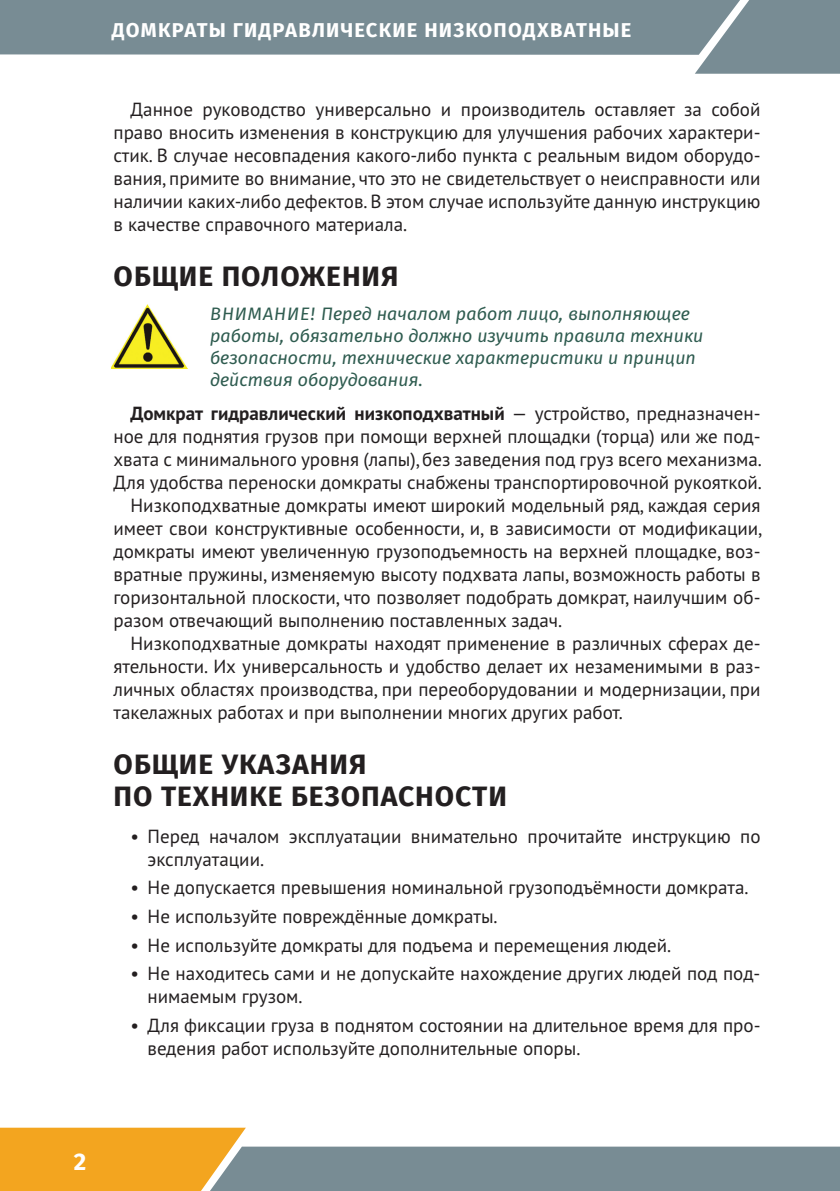
<style>
.page{position:relative;width:840px;height:1191px;background:#fff}
.page>*{position:absolute;margin:0;border:0;box-sizing:border-box;transform-origin:0 0}
.t1{font:700 28px/32px "Fira Sans OT";letter-spacing:.035em;color:#231f20}
.t2{font:700 24px "Fira Sans OT";color:#fff}
.t3{font:700 20px "Fira Sans OT";letter-spacing:.06em;color:#fff}
.t4{font:19px/23px "PT Sans";color:#231f20}
.t5{font:700 19px "PT Sans";color:#231f20}
.t6{font:italic 18px/22px "Fira Sans OT";color:#2f5c50}
.s1{font-weight:400}
</style>
<div class="page">
<div style="left:695px;top:0;width:144px;height:74px;background:#788c94"></div>
<svg style="left:0;top:1127px;width:839px;height:64px"></svg>
<div style="left:0;top:0;width:752px;height:55px;background:#788c94"></div>
<img style="left:111px;top:305px;width:76px;height:64px">
<p class="t3" style="left:112px;top:20px;width:520px">ДОМКРАТЫ ГИДРАВЛИЧЕСКИЕ НИЗКОПОДХВАТНЫЕ</p>
<p class="t4" style="left:113px;top:100px;width:648px;text-align:justify;text-indent:17px">Данное руководство универсально и производитель оставляет за собой право вносить изменения в конструкцию для улучшения рабочих характери&shy;стик. В случае несовпадения какого-либо пункта с реальным видом оборудо&shy;вания, примите во внимание, что это не свидетельствует о неисправности или наличии каких-либо дефектов. В этом случае используйте данную инструкцию в качестве справочного материала.</p>
<h1 class="t1" style="left:114px;top:262px;width:286px">ОБЩИЕ ПОЛОЖЕНИЯ</h1>
<p class="t6" style="left:210px;top:303px;width:494px">ВНИМАНИЕ! Перед началом работ лицо, выполняющее работы, обязательно должно изучить правила техники безопасности, технические характеристики и принцип действия оборудования.</p>
<p class="t5" style="left:130px;top:407px;width:631px">Домкрат гидравлический низкоподхватный <span class="s1">— устройство, предназначен-</span></p>
<p class="t4" style="left:113px;top:427px;width:648px">ное для поднятия грузов при помощи верхней площадки (торца) или же под-</p>
<p class="t4" style="left:113px;top:450px;width:649px">хвата с минимального уровня (лапы), без заведения под груз всего механизма.</p>
<p class="t4" style="left:113px;top:473px;width:649px">Для удобства переноски домкраты снабжены транспортировочной рукояткой.</p>
<p class="t4" style="left:130px;top:496px;width:631px">Низкоподхватные домкраты имеют широкий модельный ряд, каждая серия</p>
<p class="t4" style="left:113px;top:519px;width:649px">имеет свои конструктивные особенности, и, в зависимости от модификации,</p>
<p class="t4" style="left:113px;top:542px;width:648px">домкраты имеют увеличенную грузоподъемность на верхней площадке, воз-</p>
<p class="t4" style="left:113px;top:565px;width:648px">вратные пружины, изменяемую высоту подхвата лапы, возможность работы в</p>
<p class="t4" style="left:113px;top:588px;width:648px">горизонтальной плоскости, что позволяет подобрать домкрат, наилучшим об-</p>
<p class="t4" style="left:113px;top:611px;width:450px">разом отвечающий выполнению поставленных задач.</p>
<p class="t4" style="left:130px;top:634px;width:631px">Низкоподхватные домкраты находят применение в различных сферах де-</p>
<p class="t4" style="left:113px;top:657px;width:648px">ятельности. Их универсальность и удобство делает их незаменимыми в раз-</p>
<p class="t4" style="left:113px;top:680px;width:648px">личных областях производства, при переоборудовании и модернизации, при</p>
<p class="t4" style="left:113px;top:703px;width:510px">такелажных работах и при выполнении многих других работ.</p>
<h1 class="t1" style="left:114px;top:750px;width:394px">ОБЩИЕ УКАЗАНИЯ<br>ПО ТЕХНИКЕ БЕЗОПАСНОСТИ</h1>
<p class="t4" style="left:147px;top:826px;width:614px;text-indent:-17px">• Перед началом эксплуатации внимательно прочитайте инструкцию по эксплуатации.</p>
<p class="t4" style="left:130px;top:878px;width:619px">• Не допускается превышения номинальной грузоподъёмности домкрата.</p>
<p class="t4" style="left:130px;top:907px;width:368px">• Не используйте повреждённые домкраты.</p>
<p class="t4" style="left:130px;top:935px;width:542px">• Не используйте домкраты для подъема и перемещения людей.</p>
<p class="t4" style="left:147px;top:964px;width:614px;text-indent:-17px">• Не находитесь сами и не допускайте нахождение других людей под под&shy;нимаемым грузом.</p>
<p class="t4" style="left:147px;top:1016px;width:614px;text-indent:-17px">• Для фиксации груза в поднятом состоянии на длительное время для про&shy;ведения работ используйте дополнительные опоры.</p>
<p class="t2" style="left:74px;top:1150px;width:14px">2</p>
</div>
